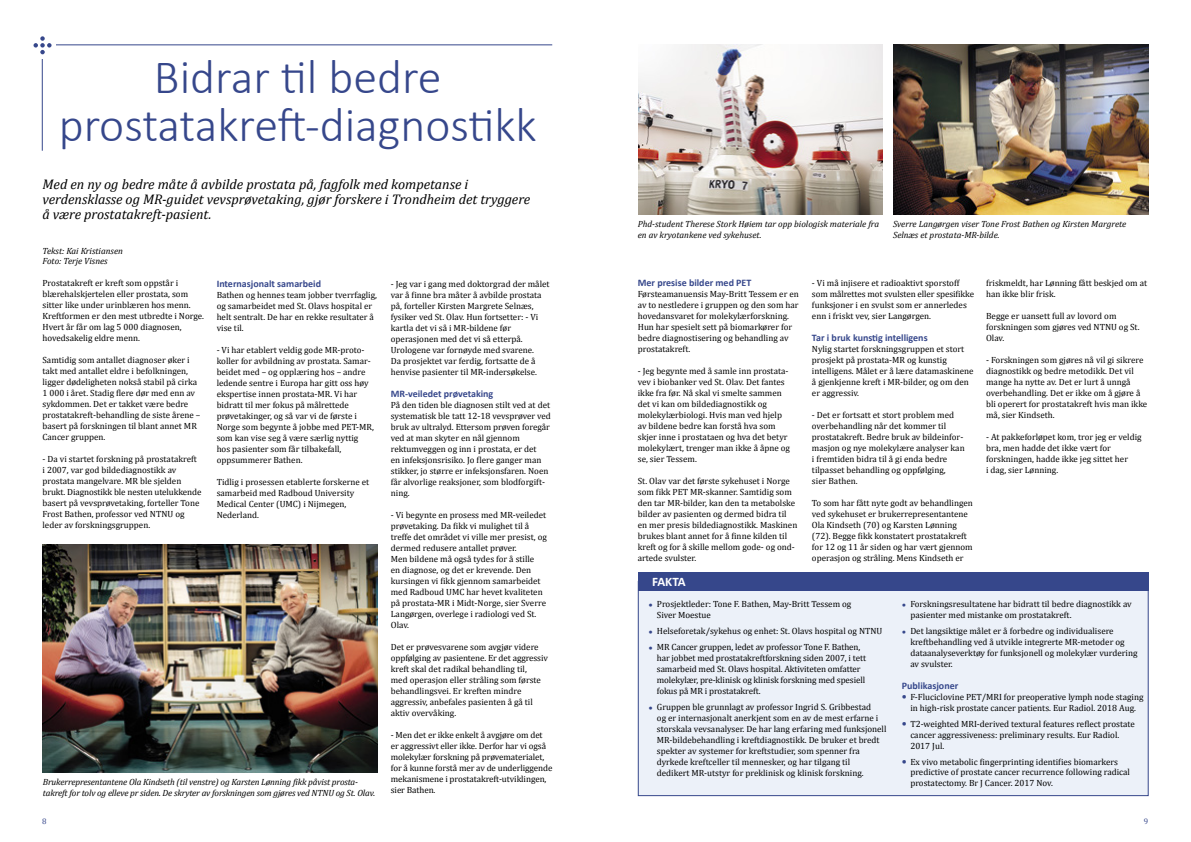
<style>
.page{position:relative;width:1191px;height:842px;background:#fff}
.page>*{position:absolute;margin:0;border:0;box-sizing:border-box;transform-origin:0 0}
.t1{font:300 48px/48px "Calibri";color:#36478b;text-align:center}
.t2{font:italic 14px/15px "Cambria";color:#000}
.t3{font:700 13px "Calibri";letter-spacing:-.03em;color:#fff}
.t4{font:700 10px "Calibri";color:#36478b}
.t5{font:9px/11px "Cambria";color:#000}
.t6{font:italic 9px/10.8px "Cambria";letter-spacing:-.01em;color:#000}
.t7{font:8px "Cambria";color:#36478b}
.s1{font-size:10px;color:#36478b}
.s2{font-family:"Calibri";font-weight:700;font-size:10px;color:#36478b}
</style>
<div class="page">
<svg style="left:42px;top:44px;width:511px;height:107px"></svg>
<div style="left:31px;top:31px;width:25px;height:28px;background:#fff"></div>
<svg style="left:34px;top:36px;width:18px;height:18px"></svg>
<div style="left:638px;top:581px;width:510px;height:215px;background:#ecf1f9;border:1px solid #36478b"></div>
<div style="left:638px;top:572px;width:510px;height:18px;background:#36478b"></div>
<img style="left:42px;top:544px;width:335px;height:228px">
<img style="left:638px;top:44px;width:245px;height:170px">
<img style="left:893px;top:44px;width:255px;height:170px">
<h1 class="t1" style="left:59px;top:51px;width:479px">Bidrar til bedre prostatakreft-diagnostikk</h1>
<h2 class="t2" style="left:43px;top:177px;width:489px">Med en ny og bedre måte å avbilde prostata på, fagfolk med kompetanse i verdensklasse og MR-guidet vevsprøvetaking, gjør forskere i Trondheim det tryggere å være prostatakreft-pasient.</h2>
<p class="t6" style="left:43px;top:245px;width:82px">Tekst: Kai Kristiansen<br>Foto: Terje Visnes</p>
<p class="t5" style="left:43px;top:278px;width:163px">Prostatakreft er kreft som oppstår i blærehalskjertelen eller prostata, som sitter like under urinblæren hos menn.<br>Kreftformen er den mest utbredte i Norge.<br>Hvert år får om lag 5 000 diagnosen, hovedsakelig eldre menn.</p>
<p class="t5" style="left:43px;top:355px;width:159px">Samtidig som antallet diagnoser øker i takt med antallet eldre i befolkningen, ligger dødeligheten nokså stabil på cirka 1 000 i året. Stadig flere dør med enn av sykdommen. Det er takket være bedre prostatakreft-behandling de siste årene – basert på forskningen til blant annet MR Cancer gruppen.</p>
<p class="t5" style="left:43px;top:453px;width:160px">- Da vi startet forskning på prostatakreft i 2007, var god bildediagnostikk av prostata mangelvare. MR ble sjelden brukt. Diagnostikk ble nesten utelukkende basert på vevsprøvetaking, forteller Tone Frost Bathen, professor ved NTNU og leder av forskningsgruppen.</p>
<p class="t4" style="left:217px;top:277px;width:106px">Internasjonalt samarbeid</p>
<p class="t5" style="left:217px;top:290px;width:162px">Bathen og hennes team jobber tverrfaglig, og samarbeidet med St. Olavs hospital er helt sentralt. De har en rekke resultater å vise til.</p>
<p class="t5" style="left:217px;top:344px;width:159px">- Vi har etablert veldig gode MR-proto&shy;koller for avbildning av prostata. Samar&shy;beidet med – og opplæring hos – andre ledende sentre i Europa har gitt oss høy ekspertise innen prostata-MR. Vi har bidratt til mer fokus på målrettede prøvetakinger, og så var vi de første i Norge som begynte å jobbe med PET-MR, som kan vise seg å være særlig nyttig hos pasienter som får tilbakefall, oppsummerer Bathen.</p>
<p class="t5" style="left:217px;top:476px;width:154px">Tidlig i prosessen etablerte forskerne et samarbeid med Radboud University<br>Medical Center (UMC) i Nijmegen,<br>Nederland.</p>
<p class="t6" style="left:43px;top:776px;width:334px">Brukerrepresentantene Ola Kindseth (til venstre) og Karsten Lønning fikk påvist prosta&shy;takreft for tolv og elleve pr siden. De skryter av forskningen som gjøres ved NTNU og St. Olav.</p>
<p class="t5" style="left:391px;top:278px;width:160px">- Jeg var i gang med doktorgrad der målet var å finne bra måter å avbilde prostata på, forteller Kirsten Margrete Selnæs, fysiker ved St. Olav. Hun fortsetter: - Vi kartla det vi så i MR-bildene før operasjonen med det vi så etterpå.<br>Urologene var fornøyde med svarene.<br>Da prosjektet var ferdig, fortsatte de å henvise pasienter til MR-indersøkelse.</p>
<p class="t4" style="left:391px;top:387px;width:104px">MR-veiledet prøvetaking</p>
<p class="t5" style="left:391px;top:399px;width:162px">På den tiden ble diagnosen stilt ved at det systematisk ble tatt 12-18 vevsprøver ved bruk av ultralyd. Ettersom prøven foregår ved at man skyter en nål gjennom rektumveggen og inn i prostata, er det<br>en infeksjonsrisiko. Jo flere ganger man stikker, jo større er infeksjonsfaren. Noen får alvorlige reaksjoner, som blodforgift&shy;ning.</p>
<p class="t5" style="left:391px;top:509px;width:158px">- Vi begynte en prosess med MR-veiledet prøvetaking. Da fikk vi mulighet til å treffe det området vi ville mer presist, og dermed redusere antallet prøver.<br>Men bildene må også tydes for å stille<br>en diagnose, og det er krevende. Den kursingen vi fikk gjennom samarbeidet med Radboud UMC har hevet kvaliteten på prostata-MR i Midt-Norge, sier Sverre Langørgen, overlege i radiologi ved St.<br>Olav.</p>
<p class="t5" style="left:391px;top:641px;width:158px">Det er prøvesvarene som avgjør videre oppfølging av pasientene. Er det aggressiv kreft skal det radikal behandling til,<br>med operasjon eller stråling som første behandlingsvei. Er kreften mindre aggressiv, anbefales pasienten å gå til aktiv overvåking.</p>
<p class="t5" style="left:391px;top:729px;width:163px">- Men det er ikke enkelt å avgjøre om det er aggressivt eller ikke. Derfor har vi også molekylær forskning på prøvematerialet, for å kunne forstå mer av de underliggende mekanismene i prostatakreft-utviklingen, sier Bathen.</p>
<p class="t6" style="left:638px;top:218px;width:243px">Phd-student Therese Stork Høiem tar opp biologisk materiale fra en av kryotankene ved sykehuset.</p>
<p class="t6" style="left:893px;top:218px;width:235px">Sverre Langørgen viser Tone Frost Bathen og Kirsten Margrete<br>Selnæs et prostata-MR-bilde.</p>
<p class="t4" style="left:638px;top:277px;width:115px">Mer presise bilder med PET</p>
<p class="t5" style="left:638px;top:289px;width:162px">Førsteamanuensis May-Britt Tessem er en av to nestledere i gruppen og den som har hovedansvaret for molekylærforskning.<br>Hun har spesielt sett på biomarkører for bedre diagnostisering og behandling av prostatakreft.</p>
<p class="t5" style="left:638px;top:366px;width:154px">- Jeg begynte med å samle inn prostata&shy;vev i biobanker ved St. Olav. Det fantes ikke fra før. Nå skal vi smelte sammen det vi kan om bildediagnostikk og molekylærbiologi. Hvis man ved hjelp av bildene bedre kan forstå hva som skjer inne i prostataen og hva det betyr molekylært, trenger man ikke å åpne og se, sier Tessem.</p>
<p class="t5" style="left:638px;top:476px;width:161px">St. Olav var det første sykehuset i Norge som fikk PET MR-skanner. Samtidig som den tar MR-bilder, kan den ta metabolske bilder av pasienten og dermed bidra til en mer presis bildediagnostikk. Maskinen brukes blant annet for å finne kilden til kreft og for å skille mellom gode- og ond&shy;artede svulster.</p>
<h3 class="t3" style="left:652px;top:573px;width:35px">FAKTA</h3>
<p class="t5" style="left:812px;top:277px;width:164px">- Vi må injisere et radioaktivt sporstoff som målrettes mot svulsten eller spesifikke funksjoner i en svulst som er annerledes enn i friskt vev, sier Langørgen.</p>
<p class="t4" style="left:812px;top:331px;width:117px">Tar i bruk kunstig intelligens</p>
<p class="t5" style="left:812px;top:343px;width:163px">Nylig startet forskningsgruppen et stort prosjekt på prostata-MR og kunstig intelligens. Målet er å lære datamaskinene å gjenkjenne kreft i MR-bilder, og om den er aggressiv.</p>
<p class="t5" style="left:812px;top:409px;width:154px">- Det er fortsatt et stort problem med overbehandling når det kommer til prostatakreft. Bedre bruk av bildeinfor&shy;masjon og nye molekylære analyser kan i fremtiden bidra til å gi enda bedre tilpasset behandling og oppfølging,<br>sier Bathen.</p>
<p class="t5" style="left:812px;top:497px;width:162px">To som har fått nyte godt av behandlingen ved sykehuset er brukerrepresentantene Ola Kindseth (70) og Karsten Lønning (72). Begge fikk konstatert prostatakreft for 12 og 11 år siden og har vært gjennom operasjon og stråling. Mens Kindseth er</p>
<p class="t5" style="left:986px;top:277px;width:162px">friskmeldt, har Lønning fått beskjed om at han ikke blir frisk.</p>
<p class="t5" style="left:986px;top:310px;width:155px">Begge er uansett full av lovord om forskningen som gjøres ved NTNU og St.<br>Olav.</p>
<p class="t5" style="left:986px;top:354px;width:163px">- Forskningen som gjøres nå vil gi sikrere diagnostikk og bedre metodikk. Det vil mange ha nytte av. Det er lurt å unngå overbehandling. Det er ikke om å gjøre å bli operert for prostatakreft hvis man ikke må, sier Kindseth.</p>
<p class="t5" style="left:986px;top:431px;width:157px">- At pakkeforløpet kom, tror jeg er veldig bra, men hadde det ikke vært for forskningen, hadde ikke jeg sittet her<br>i dag, sier Lønning.</p>
<p class="t5" style="left:657px;top:599px;width:196px;text-indent:-9px"><span class="s1">•</span> Prosjektleder: Tone F. Bathen, May-Britt Tessem og<br>Siver Moestue</p>
<p class="t5" style="left:648px;top:625px;width:235px"><span class="s1">•</span> Helseforetak/sykehus og enhet: St. Olavs hospital og NTNU</p>
<p class="t5" style="left:657px;top:642px;width:211px;text-indent:-9px"><span class="s1">•</span> MR Cancer gruppen, ledet av professor Tone F. Bathen, har jobbet med prostatakreftforskning siden 2007, i tett samarbeid med St. Olavs hospital. Aktiviteten omfatter molekylær, pre-klinisk og klinisk forskning med spesiell fokus på MR i prostatakreft.</p>
<p class="t5" style="left:657px;top:701px;width:231px;text-indent:-9px"><span class="s1">•</span> Gruppen ble grunnlagt av professor Ingrid S. Gribbestad<br>og er internasjonalt anerkjent som en av de mest erfarne i storskala vevsanalyser. De har lang erfaring med funksjonell MR-bildebehandling i kreftdiagnostikk. De bruker et bredt spekter av systemer for kreftstudier, som spenner fra dyrkede kreftceller til mennesker, og har tilgang til<br>dedikert MR-utstyr for preklinisk og klinisk forskning.</p>
<p class="t5" style="left:910px;top:599px;width:223px;text-indent:-9px"><span class="s1">•</span> Forskningsresultatene har bidratt til bedre diagnostikk av pasienter med mistanke om prostatakreft.</p>
<p class="t5" style="left:910px;top:626px;width:229px;text-indent:-9px"><span class="s1">•</span> Det langsiktige målet er å forbedre og individualisere kreftbehandling ved å utvikle integrerte MR-metoder og dataanalyseverktøy for funksjonell og molekylær vurdering av svulster.</p>
<p class="t4" style="left:901px;top:679px;width:58px">Publikasjoner</p>
<p class="t5" style="left:901px;top:691px;width:243px;text-align:center"><span class="s2">•</span> F-Fluciclovine PET/MRI for preoperative lymph node staging in high-risk prostate cancer patients. Eur Radiol. 2018 Aug.</p>
<p class="t5" style="left:910px;top:718px;width:226px;text-indent:-9px"><span class="s2">•</span> T2-weighted MRI-derived textural features reflect prostate cancer aggressiveness: preliminary results. Eur Radiol.<br>2017 Jul.</p>
<p class="t5" style="left:910px;top:756px;width:221px;text-indent:-9px"><span class="s2">•</span> Ex vivo metabolic fingerprinting identifies biomarkers predictive of prostate cancer recurrence following radical prostatectomy. Br J Cancer. 2017 Nov.</p>
<p class="t7" style="left:42px;top:817px;width:6px">8</p>
<p class="t7" style="left:1143px;top:817px;width:6px">9</p>
</div>
